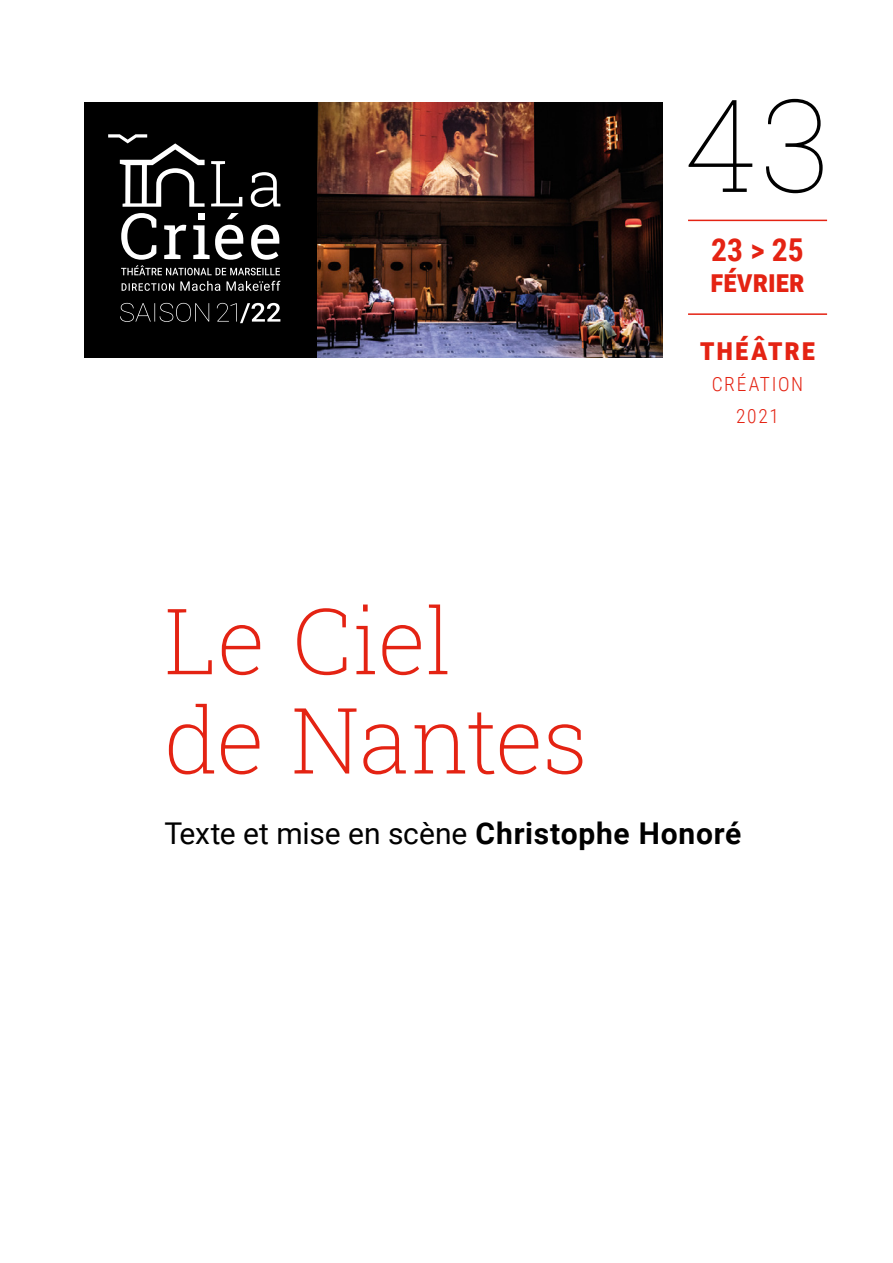
<style>
.page{position:relative;width:893px;height:1263px;background:#fff}
.page>*{position:absolute;margin:0;border:0;box-sizing:border-box;transform-origin:0 0}
.t1{font:100 129px "Roboto Slab";color:#000}
.t2{font:200 91.5px/99.3px "Roboto Slab";letter-spacing:-.005em;color:#e42313}
.t3{font:700 31.5px/31.5px "Roboto Condensed";color:#e42313}
.t4{font:30px "Roboto";letter-spacing:-.01em;color:#000}
.t5{font:300 19.5px/31.5px "Roboto Condensed";letter-spacing:.08em;color:#e42313;text-align:center}
.s1{font-weight:700}
</style>
<div class="page">
<div style="left:84px;top:102px;width:234px;height:255px;background:#000"></div>
<svg style="left:122px;top:281px;width:158px;height:10px"></svg>
<svg style="left:108px;top:134px;width:97px;height:73px"></svg>
<svg style="left:211px;top:161px;width:69px;height:46px"></svg>
<svg style="left:121px;top:213px;width:159px;height:62px"></svg>
<img style="left:318px;top:102px;width:344px;height:255px">
<svg style="left:120px;top:303px;width:160px;height:20px"></svg>
<hr style="left:688px;top:313px;width:139px;height:2px;background:#e42313">
<hr style="left:688px;top:220px;width:139px;height:1px;background:#e42313">
<h1 class="t1" style="left:685px;top:57px;width:147px">43</h1>
<p class="t3" style="left:711px;top:233px;width:95px">23 &gt; 25 février</p>
<h2 class="t2" style="left:164px;top:589px;width:425px">Le Ciel<br>de Nantes</h2>
<p class="t3" style="left:700px;top:331px;width:117px">théâtre</p>
<p class="t5" style="left:712px;top:368px;width:93px">CRÉATION<br>2021</p>
<p class="t4" style="left:164px;top:813px;width:578px">Texte et mise en scène <span class="s1">Christophe Honoré</span></p>
</div>
